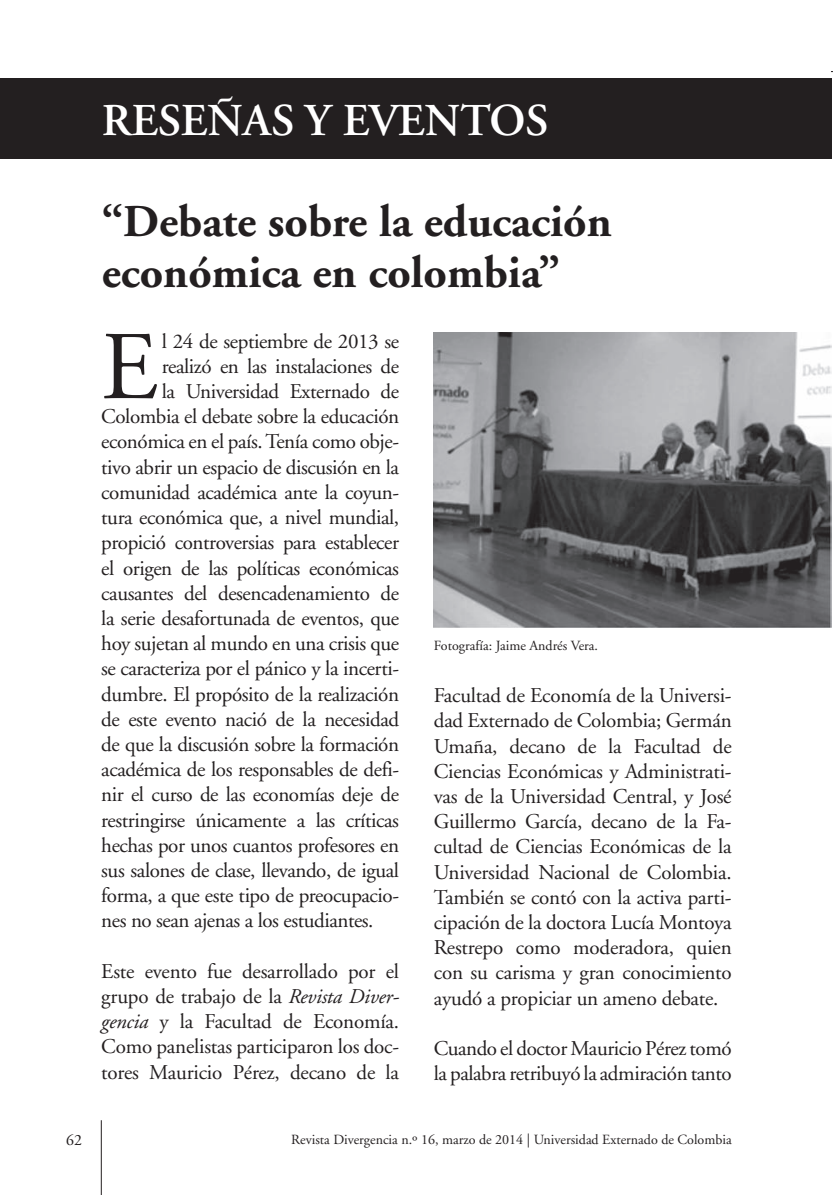
<style>
.page{position:relative;width:833px;height:1195px;background:#fff}
.page>*{position:absolute;margin:0;border:0;box-sizing:border-box;transform-origin:0 0}
.t1{font:96.95px "Adobe Garamond";color:#231f20}
.t2{font:700 45.5px/50.8px "Adobe Garamond";color:#231f20}
.t3{font:600 45.5px "Adobe Garamond";color:#fff}
.t4{font:21px/25.2px "Adobe Garamond";letter-spacing:-.02em;color:#231f20;text-align:justify}
.t5{font:15.75px "Adobe Garamond";color:#231f20}
.t6{font:14px "Adobe Garamond";color:#231f20}
.s1{font-style:italic}
</style>
<div class="page">
<hr style="left:101px;top:1120px;width:1px;height:75px;background:#231f20">
<div style="left:0;top:78px;width:831px;height:81px;background:#231f20"></div>
<img style="left:434px;top:332px;width:397px;height:295px">
<h2 class="t3" style="left:102px;top:95px;width:448px">RESEÑAS Y EVENTOS</h2>
<h2 class="t2" style="left:102px;top:197px;width:511px">“Debate sobre la educación económica en colombia”</h2>
<h1 class="t1" style="left:101px;top:315px;width:58px">E</h1>
<p class="t4" style="left:162px;top:329px;width:239px">l 24 de septiembre de 2013 se</p>
<p class="t4" style="left:162px;top:354px;width:239px">realizó en las instalaciones de</p>
<p class="t4" style="left:162px;top:379px;width:239px">la Universidad Externado de</p>
<p class="t4" style="left:101px;top:404px;width:299px">Colombia el debate sobre la educación</p>
<p class="t4" style="left:101px;top:430px;width:299px">económica en el país. Tenía como obje-</p>
<p class="t4" style="left:101px;top:455px;width:299px">tivo abrir un espacio de discusión en la</p>
<p class="t4" style="left:101px;top:480px;width:299px">comunidad académica ante la coyun-</p>
<p class="t4" style="left:101px;top:505px;width:299px">tura económica que, a nivel mundial,</p>
<p class="t4" style="left:101px;top:530px;width:299px">propició controversias para establecer</p>
<p class="t4" style="left:101px;top:556px;width:299px">el origen de las políticas económicas</p>
<p class="t4" style="left:101px;top:581px;width:299px">causantes del desencadenamiento de</p>
<p class="t4" style="left:101px;top:606px;width:299px">la serie desafortunada de eventos, que</p>
<p class="t4" style="left:101px;top:631px;width:299px">hoy sujetan al mundo en una crisis que</p>
<p class="t4" style="left:101px;top:656px;width:299px">se caracteriza por el pánico y la incerti-</p>
<p class="t4" style="left:101px;top:682px;width:299px">dumbre. El propósito de la realización</p>
<p class="t4" style="left:101px;top:707px;width:299px">de este evento nació de la necesidad</p>
<p class="t4" style="left:101px;top:732px;width:299px">de que la discusión sobre la formación</p>
<p class="t4" style="left:101px;top:757px;width:299px">académica de los responsables de defi-</p>
<p class="t4" style="left:101px;top:782px;width:299px">nir el curso de las economías deje de</p>
<p class="t4" style="left:101px;top:808px;width:299px">restringirse únicamente a las críticas</p>
<p class="t4" style="left:101px;top:833px;width:299px">hechas por unos cuantos profesores en</p>
<p class="t4" style="left:101px;top:858px;width:299px">sus salones de clase, llevando, de igual</p>
<p class="t4" style="left:101px;top:883px;width:299px">forma, a que este tipo de preocupacio-</p>
<p class="t4" style="left:101px;top:908px;width:274px">nes no sean ajenas a los estudiantes.</p>
<p class="t4" style="left:101px;top:959px;width:299px">Este evento fue desarrollado por el grupo de trabajo de la <span class="s1">Revista Diver&shy;gencia</span> y la Facultad de Economía.<br>Como panelistas participaron los doc&shy;tores Mauricio Pérez, decano de la</p>
<p class="t6" style="left:434px;top:638px;width:166px">Fotografía: Jaime Andrés Vera.</p>
<p class="t4" style="left:434px;top:683px;width:299px">Facultad de Economía de la Universi&shy;dad Externado de Colombia; Germán Umaña, decano de la Facultad de Ciencias Económicas y Administrati&shy;vas de la Universidad Central, y José Guillermo García, decano de la Fa&shy;cultad de Ciencias Económicas de la Universidad Nacional de Colombia.<br>También se contó con la activa parti&shy;cipación de la doctora Lucía Montoya Restrepo como moderadora, quien con su carisma y gran conocimiento ayudó a propiciar un ameno debate.</p>
<p class="t4" style="left:434px;top:1036px;width:299px">Cuando el doctor Mauricio Pérez tomó la palabra retribuyó la admiración tanto</p>
<p class="t5" style="left:66px;top:1131px;width:17px">62</p>
<p class="t6" style="left:291px;top:1132px;width:442px">Revista Divergencia n.º 16, marzo de 2014 | Universidad Externado de Colombia</p>
</div>
